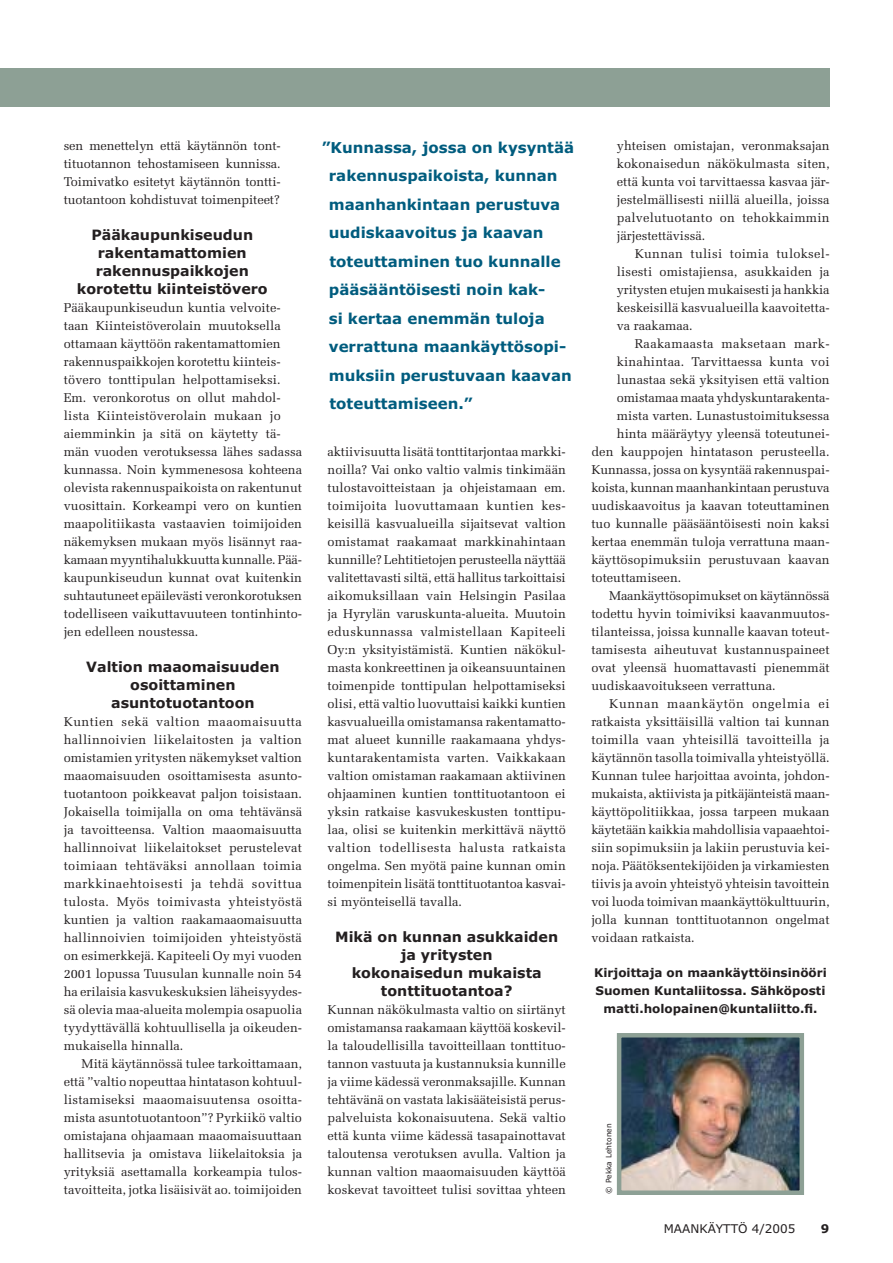
<style>
.page{position:relative;width:893px;height:1263px;background:#fff}
.page>*{position:absolute;margin:0;border:0;box-sizing:border-box;transform-origin:0 0}
.t1{font:700 15px/28.5px "MS Verdana";color:#005c7e}
.t2{font:700 14.25px/18px "MS Verdana";color:#231f20;text-align:center}
.t3{font:12.75px/18px "Melior";color:#231f20;text-align:justify}
.t4{font:12.75px "Melior";letter-spacing:.045em;color:#231f20}
.t5{font:12.75px "Melior";letter-spacing:.03em;color:#231f20}
.t6{font:700 12px/18px "MS Verdana";color:#231f20;text-align:center}
.t7{font:12px "MS Verdana";color:#231f20}
.t8{font:7.5px "MS Verdana";color:#231f20}
</style>
<div class="page">
<img style="left:622px;top:1038px;width:177px;height:152px">
<div style="left:617px;top:1033px;width:187px;height:162px;border:4px solid #8da095"></div>
<div style="left:0;top:68px;width:829px;height:38px;background:#8da095"></div>
<p class="t3" style="left:64px;top:138px;width:218px">sen menettelyn että käytännön tont&shy;tituotannon tehostamiseen kunnissa.<br>Toimivatko esitetyt käytännön tontti&shy;tuotantoon kohdistuvat toimenpiteet?</p>
<p class="t2" style="left:77px;top:227px;width:192px">Pääkaupunkiseudun rakentamattomien rakennuspaikkojen korotettu kiinteistövero</p>
<p class="t3" style="left:64px;top:300px;width:240px;text-align:left">Pääkaupunkiseudun kuntia velvoite&shy;taan Kiinteistöverolain muutoksella ottamaan käyttöön rakentamattomien rakennuspaikkojen korotettu kiinteis&shy;tövero tonttipulan helpottamiseksi.<br>Em. veronkorotus on ollut mahdol&shy;lista Kiinteistöverolain mukaan jo aiemminkin ja sitä on käytetty tä&shy;män vuoden verotuksessa lähes sadassa kunnassa. Noin kymmenesosa kohteena olevista rakennuspaikoista on rakentunut vuosittain. Korkeampi vero on kuntien maapolitiikasta vastaavien toimijoiden näkemyksen mukaan myös lisännyt raa&shy;kamaan myyntihalukkuutta kunnalle. Pää&shy;kaupunkiseudun kunnat ovat kuitenkin suhtautuneet epäilevästi veronkorotuksen todelliseen vaikuttavuuteen tontinhinto&shy;jen edelleen noustessa.</p>
<p class="t2" style="left:86px;top:659px;width:195px">Valtion maaomaisuuden osoittaminen asuntotuotantoon</p>
<p class="t3" style="left:64px;top:714px;width:240px">Kuntien sekä valtion maaomaisuutta hallinnoivien liikelaitosten ja valtion omistamien yritysten näkemykset valtion maaomaisuuden osoittamisesta asunto&shy;tuotantoon poikkeavat paljon toisistaan.<br>Jokaisella toimijalla on oma tehtävänsä ja tavoitteensa. Valtion maaomaisuutta hallinnoivat liikelaitokset perustelevat toimiaan tehtäväksi annollaan toimia markkinaehtoisesti ja tehdä sovittua tulosta. Myös toimivasta yhteistyöstä kuntien ja valtion raakamaaomaisuutta hallinnoivien toimijoiden yhteistyöstä on esimerkkejä. Kapiteeli Oy myi vuoden 2001 lopussa Tuusulan kunnalle noin 54 ha erilaisia kasvukeskuksien läheisyydes&shy;sä olevia maa-alueita molempia osapuolia tyydyttävällä kohtuullisella ja oikeuden&shy;mukaisella hinnalla.</p>
<p class="t3" style="left:64px;top:1056px;width:240px;text-indent:18px">Mitä käytännössä tulee tarkoittamaan, että ”valtio nopeuttaa hintatason kohtuul&shy;listamiseksi maaomaisuutensa osoitta&shy;mista asuntotuotantoon”? Pyrkiikö valtio omistajana ohjaamaan maaomaisuuttaan hallitsevia ja omistava liikelaitoksia ja yrityksiä asettamalla korkeampia tulos&shy;tavoitteita, jotka lisäisivät ao. toimijoiden</p>
<p class="t1" style="left:329px;top:134px;width:247px;text-indent:-7px">”Kunnassa, jossa on kysyntää rakennuspaikoista, kunnan maanhankintaan perustuva uudiskaavoitus ja kaavan toteuttaminen tuo kunnalle pääsääntöisesti noin kak-<br>si kertaa enemmän tuloja verrattuna maankäyttösopi&shy;muksiin perustuvaan kaavan toteuttamiseen.”</p>
<p class="t3" style="left:327px;top:444px;width:240px">aktiivisuutta lisätä tonttitarjontaa markki&shy;noilla? Vai onko valtio valmis tinkimään tulostavoitteistaan ja ohjeistamaan em. toimijoita luovuttamaan kuntien kes&shy;keisillä kasvualueilla sijaitsevat valtion omistamat raakamaat markkinahintaan kunnille? Lehtitietojen perusteella näyttää valitettavasti siltä, että hallitus tarkoittaisi aikomuksillaan vain Helsingin Pasilaa ja Hyrylän varuskunta-alueita. Muutoin eduskunnassa valmistellaan Kapiteeli Oy:n yksityistämistä. Kuntien näkökul&shy;masta konkreettinen ja oikeansuuntainen toimenpide tonttipulan helpottamiseksi olisi, että valtio luovuttaisi kaikki kuntien kasvualueilla omistamansa rakentamatto&shy;mat alueet kunnille raakamaana yhdys&shy;kuntarakentamista varten. Vaikkakaan valtion omistaman raakamaan aktiivinen ohjaaminen kuntien tonttituotantoon ei yksin ratkaise kasvukeskusten tonttipu&shy;laa, olisi se kuitenkin merkittävä näyttö valtion todellisesta halusta ratkaista ongelma. Sen myötä paine kunnan omin toimenpitein lisätä tonttituotantoa kasvai&shy;si myönteisellä tavalla.</p>
<p class="t2" style="left:335px;top:929px;width:224px">Mikä on kunnan asukkaiden ja yritysten<br>kokonaisedun mukaista tonttituotantoa?</p>
<p class="t3" style="left:327px;top:1002px;width:240px">Kunnan näkökulmasta valtio on siirtänyt omistamansa raakamaan käyttöä koskevil&shy;la taloudellisilla tavoitteillaan tonttituo&shy;tannon vastuuta ja kustannuksia kunnille ja viime kädessä veronmaksajille. Kunnan tehtävänä on vastata lakisääteisistä perus&shy;palveluista kokonaisuutena. Sekä valtio että kunta viime kädessä tasapainottavat taloutensa verotuksen avulla. Valtion ja kunnan valtion maaomaisuuden käyttöä koskevat tavoitteet tulisi sovittaa yhteen</p>
<p class="t3" style="left:617px;top:138px;width:214px">yhteisen omistajan, veronmaksajan kokonaisedun näkökulmasta siten, että kunta voi tarvittaessa kasvaa jär&shy;jestelmällisesti niillä alueilla, joissa palvelutuotanto on tehokkaimmin järjestettävissä.</p>
<p class="t3" style="left:617px;top:246px;width:214px;text-indent:18px">Kunnan tulisi toimia tuloksel&shy;lisesti omistajiensa, asukkaiden ja yritysten etujen mukaisesti ja hankkia keskeisillä kasvualueilla kaavoitetta&shy;va raakamaa.</p>
<p class="t5" style="left:634px;top:339px;width:196px">Raakamaasta maksetaan mark-</p>
<p class="t3" style="left:617px;top:354px;width:214px">kinahintaa. Tarvittaessa kunta voi</p>
<p class="t3" style="left:617px;top:372px;width:214px">lunastaa sekä yksityisen että valtion</p>
<p class="t3" style="left:617px;top:390px;width:214px">omistamaa maata yhdyskuntarakenta-</p>
<p class="t3" style="left:617px;top:408px;width:214px">mista varten. Lunastustoimituksessa</p>
<p class="t3" style="left:617px;top:426px;width:214px">hinta määräytyy yleensä toteutunei-</p>
<p class="t3" style="left:591px;top:444px;width:240px">den kauppojen hintatason perusteella.</p>
<p class="t3" style="left:591px;top:462px;width:240px">Kunnassa, jossa on kysyntää rakennuspai-</p>
<p class="t3" style="left:591px;top:480px;width:240px">koista, kunnan maanhankintaan perustuva</p>
<p class="t3" style="left:591px;top:498px;width:240px">uudiskaavoitus ja kaavan toteuttaminen</p>
<p class="t3" style="left:591px;top:516px;width:240px">tuo kunnalle pääsääntöisesti noin kaksi</p>
<p class="t3" style="left:591px;top:534px;width:240px">kertaa enemmän tuloja verrattuna maan-</p>
<p class="t3" style="left:591px;top:552px;width:240px">käyttösopimuksiin perustuvaan kaavan</p>
<p class="t3" style="left:591px;top:570px;width:91px">toteuttamiseen.</p>
<p class="t3" style="left:609px;top:588px;width:222px">Maankäyttösopimukset on käytännössä</p>
<p class="t3" style="left:591px;top:606px;width:240px">todettu hyvin toimiviksi kaavanmuutos-</p>
<p class="t3" style="left:591px;top:624px;width:240px">tilanteissa, joissa kunnalle kaavan toteut-</p>
<p class="t3" style="left:591px;top:642px;width:240px">tamisesta aiheutuvat kustannuspaineet</p>
<p class="t3" style="left:591px;top:660px;width:240px">ovat yleensä huomattavasti pienemmät</p>
<p class="t3" style="left:591px;top:678px;width:186px">uudiskaavoitukseen verrattuna.</p>
<p class="t4" style="left:609px;top:699px;width:222px">Kunnan maankäytön ongelmia ei</p>
<p class="t3" style="left:591px;top:714px;width:240px">ratkaista yksittäisillä valtion tai kunnan</p>
<p class="t3" style="left:591px;top:732px;width:240px">toimilla vaan yhteisillä tavoitteilla ja</p>
<p class="t3" style="left:591px;top:750px;width:240px">käytännön tasolla toimivalla yhteistyöllä.</p>
<p class="t3" style="left:591px;top:768px;width:240px">Kunnan tulee harjoittaa avointa, johdon-</p>
<p class="t3" style="left:591px;top:786px;width:240px">mukaista, aktiivista ja pitkäjänteistä maan-</p>
<p class="t3" style="left:591px;top:804px;width:240px">käyttöpolitiikkaa, jossa tarpeen mukaan</p>
<p class="t3" style="left:591px;top:822px;width:240px">käytetään kaikkia mahdollisia vapaaehtoi-</p>
<p class="t3" style="left:591px;top:840px;width:240px">siin sopimuksiin ja lakiin perustuvia kei-</p>
<p class="t3" style="left:591px;top:858px;width:240px">noja. Päätöksentekijöiden ja virkamiesten</p>
<p class="t3" style="left:591px;top:876px;width:240px">tiivis ja avoin yhteistyö yhteisin tavoittein</p>
<p class="t3" style="left:591px;top:894px;width:240px">voi luoda toimivan maankäyttökulttuurin,</p>
<p class="t3" style="left:591px;top:912px;width:240px">jolla kunnan tonttituotannon ongelmat</p>
<p class="t3" style="left:591px;top:930px;width:105px">voidaan ratkaista.</p>
<p class="t6" style="left:594px;top:965px;width:234px">Kirjoittaja on maankäyttöinsinööri<br>Suomen Kuntaliitossa. Sähköposti matti.holopainen@kuntaliitto.fi.</p>
<p class="t8" style="left:605px;top:1194px;width:72px;rotate:-90deg">© Pekka Lehtonen</p>
<p class="t7" style="left:663px;top:1223px;width:133px">MAANKÄYTTÖ 4/2005</p>
<p class="t6" style="left:820px;top:1220px;width:10px">9</p>
</div>
